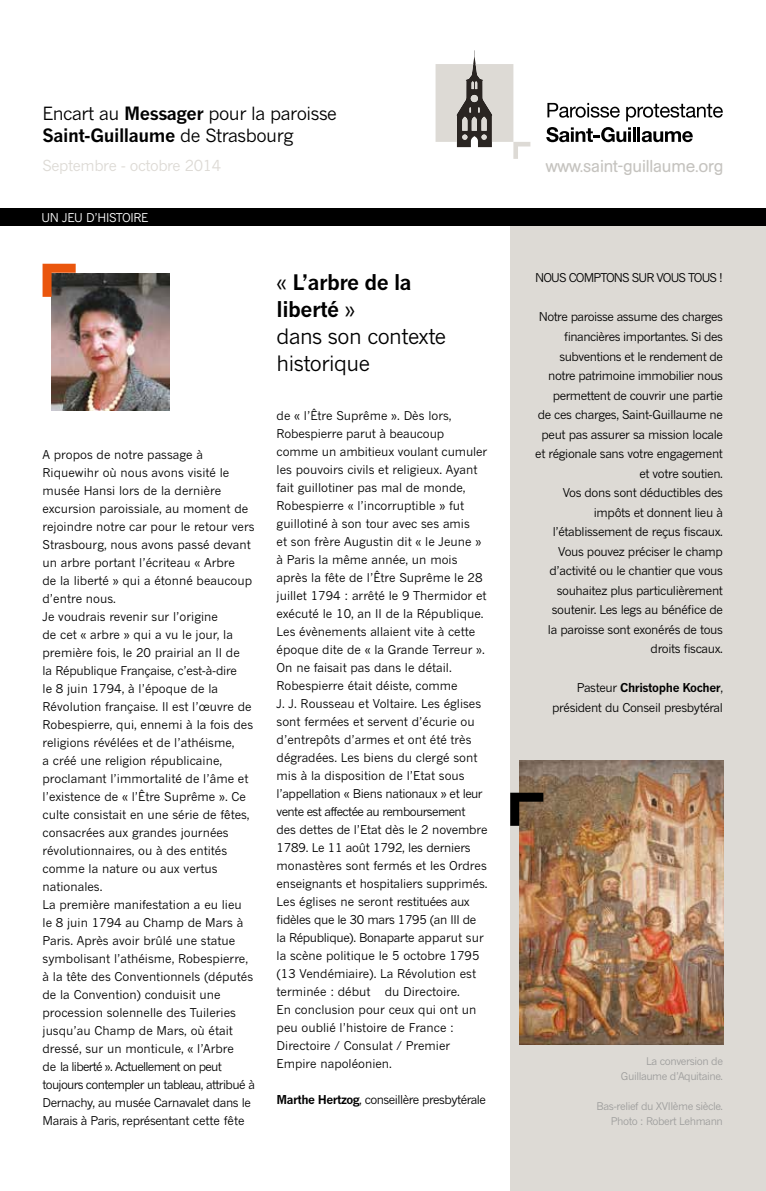
<style>
.page{position:relative;width:766px;height:1191px;background:#fff}
.page>*{position:absolute;margin:0;border:0;box-sizing:border-box;transform-origin:0 0}
.t1{font:21px/27px "News Gothic";letter-spacing:-.025em;color:#000}
.t2{font:18px/21.6px "News Gothic";letter-spacing:-.025em;color:#000}
.t3{font:17.1px "AG Book Rounded";letter-spacing:-.01em;color:#c5c3bf}
.t4{font:15px "News Gothic";letter-spacing:-.025em;color:#dddad5}
.t5{font:12px/18px "News Gothic";color:#000}
.t6{font:12px/19.5px "News Gothic";letter-spacing:-.03em;color:#000;text-align:right}
.t7{font:12px "News Gothic";letter-spacing:-.04em;color:#000}
.t8{font:12px "News Gothic";letter-spacing:-.07em;color:#000}
.t9{font:12px "News Gothic";letter-spacing:-.025em;color:#fff}
.t10{font:10.5px/15px "News Gothic";letter-spacing:-.04em;color:#9d9d9c;text-align:right}
.s1{font-weight:700}
</style>
<div class="page">
<div style="left:511px;top:209px;width:254px;height:982px;background:#dddad5"></div>
<img style="left:51px;top:273px;width:118px;height:137px">
<svg style="left:43px;top:264px;width:33px;height:33px"></svg>
<svg style="left:547px;top:103px;width:72px;height:15px"></svg>
<svg style="left:626px;top:104px;width:96px;height:17px"></svg>
<svg style="left:546px;top:127px;width:84px;height:15px"></svg>
<hr style="left:632px;top:127px;width:3px;height:15px;background:#000">
<hr style="left:637px;top:127px;width:3px;height:15px;background:#000">
<svg style="left:641px;top:131px;width:51px;height:11px"></svg>
<svg style="left:435px;top:50px;width:95px;height:109px"></svg>
<div style="left:0;top:209px;width:765px;height:17px;background:#000"></div>
<img style="left:519px;top:761px;width:203px;height:283px">
<svg style="left:510px;top:792px;width:33px;height:34px"></svg>
<h2 class="t2" style="left:43px;top:103px;width:296px">Encart au <span class="s1">Messager</span> pour la paroisse<br><span class="s1">Saint-Guillaume</span> de Strasbourg</h2>
<p class="t4" style="left:43px;top:157px;width:180px">Septembre - octobre 2014</p>
<p class="t9" style="left:41px;top:210px;width:108px">UN JEU D’HISTOIRE</p>
<p class="t5" style="left:43px;top:445px;width:214px">A propos de notre passage à Riquewihr où nous avons visité le musée Hansi lors de la dernière excursion paroissiale, au moment de rejoindre notre car pour le retour vers Strasbourg, nous avons passé devant un arbre portant l’écriteau « Arbre<br>de la liberté » qui a étonné beaucoup d’entre nous.<br>Je voudrais revenir sur l’origine<br>de cet « arbre » qui a vu le jour, la première fois, le 20 prairial an II de<br>la République Française, c’est-à-dire<br>le 8 juin 1794, à l’époque de la Révolution française. Il est l’œuvre de Robespierre, qui, ennemi à la fois des religions révélées et de l’athéisme,<br>a créé une religion républicaine, proclamant l’immortalité de l’âme et l’existence de « l’Être Suprême ». Ce culte consistait en une série de fêtes, consacrées aux grandes journées révolutionnaires, ou à des entités comme la nature ou aux vertus nationales.<br>La première manifestation a eu lieu<br>le 8 juin 1794 au Champ de Mars à Paris. Après avoir brûlé une statue symbolisant l’athéisme, Robespierre, à la tête des Conventionnels (députés de la Convention) conduisit une procession solennelle des Tuileries jusqu’au Champ de Mars, où était dressé, sur un monticule, « l’Arbre<br>de la liberté ». Actuellement on peut toujours contempler un tableau, attribué à Dernachy, au musée Carnavalet dans le Marais à Paris, représentant cette fête</p>
<h1 class="t1" style="left:276px;top:268px;width:171px">« <span class="s1">L’arbre de la liberté</span> »<br>dans son contexte historique</h1>
<p class="t5" style="left:276px;top:406px;width:212px">de « l’Être Suprême ». Dès lors, Robespierre parut à beaucoup comme un ambitieux voulant cumuler les pouvoirs civils et religieux. Ayant fait guillotiner pas mal de monde, Robespierre « l’incorruptible » fut guillotiné à son tour avec ses amis<br>et son frère Augustin dit « le Jeune » à Paris la même année, un mois après la fête de l’Être Suprême le 28 juillet 1794 : arrêté le 9 Thermidor et exécuté le 10, an II de la République.<br>Les évènements allaient vite à cette époque dite de « la Grande Terreur ».<br>On ne faisait pas dans le détail.<br>Robespierre était déiste, comme<br>J. J. Rousseau et Voltaire. Les églises sont fermées et servent d’écurie ou d’entrepôts d’armes et ont été très dégradées. Les biens du clergé sont mis à la disposition de l’Etat sous l’appellation « Biens nationaux » et leur vente est affectée au remboursement des dettes de l’Etat dès le 2 novembre 1789. Le 11 août 1792, les derniers monastères sont fermés et les Ordres enseignants et hospitaliers supprimés.<br>Les églises ne seront restituées aux fidèles que le 30 mars 1795 (an III de la République). Bonaparte apparut sur la scène politique le 5 octobre 1795 (13 Vendémiaire). La Révolution est terminée : début du Directoire.<br>En conclusion pour ceux qui ont un peu oublié l’histoire de France :<br>Directoire / Consulat / Premier Empire napoléonien.</p>
<p class="t7" style="left:276px;top:1092px;width:211px"><span class="s1">Marthe Hertzog</span>, conseillère presbytérale</p>
<h3 class="t3" style="left:545px;top:156px;width:179px">www.saint-guillaume.org</h3>
<p class="t8" style="left:535px;top:271px;width:189px">NOUS COMPTONS SUR VOUS TOUS !</p>
<p class="t6" style="left:535px;top:307px;width:189px">Notre paroisse assume des charges financières importantes. Si des subventions et le rendement de notre patrimoine immobilier nous permettent de couvrir une partie<br>de ces charges, Saint-Guillaume ne peut pas assurer sa mission locale et régionale sans votre engagement et votre soutien.<br>Vos dons sont déductibles des impôts et donnent lieu à l’établissement de reçus fiscaux.<br>Vous pouvez préciser le champ d’activité ou le chantier que vous souhaitez plus particulièrement soutenir. Les legs au bénéfice de<br>la paroisse sont exonérés de tous droits fiscaux.</p>
<p class="t6" style="left:552px;top:678px;width:172px">Pasteur <span class="s1">Christophe Kocher</span>, président du Conseil presbytéral</p>
<p class="t10" style="left:620px;top:1053px;width:103px">La conversion de<br>Guillaume d’Aquitaine.</p>
<p class="t10" style="left:596px;top:1098px;width:128px">Bas-relief du XVIIème siècle.<br>Photo : Robert Lehmann</p>
</div>
